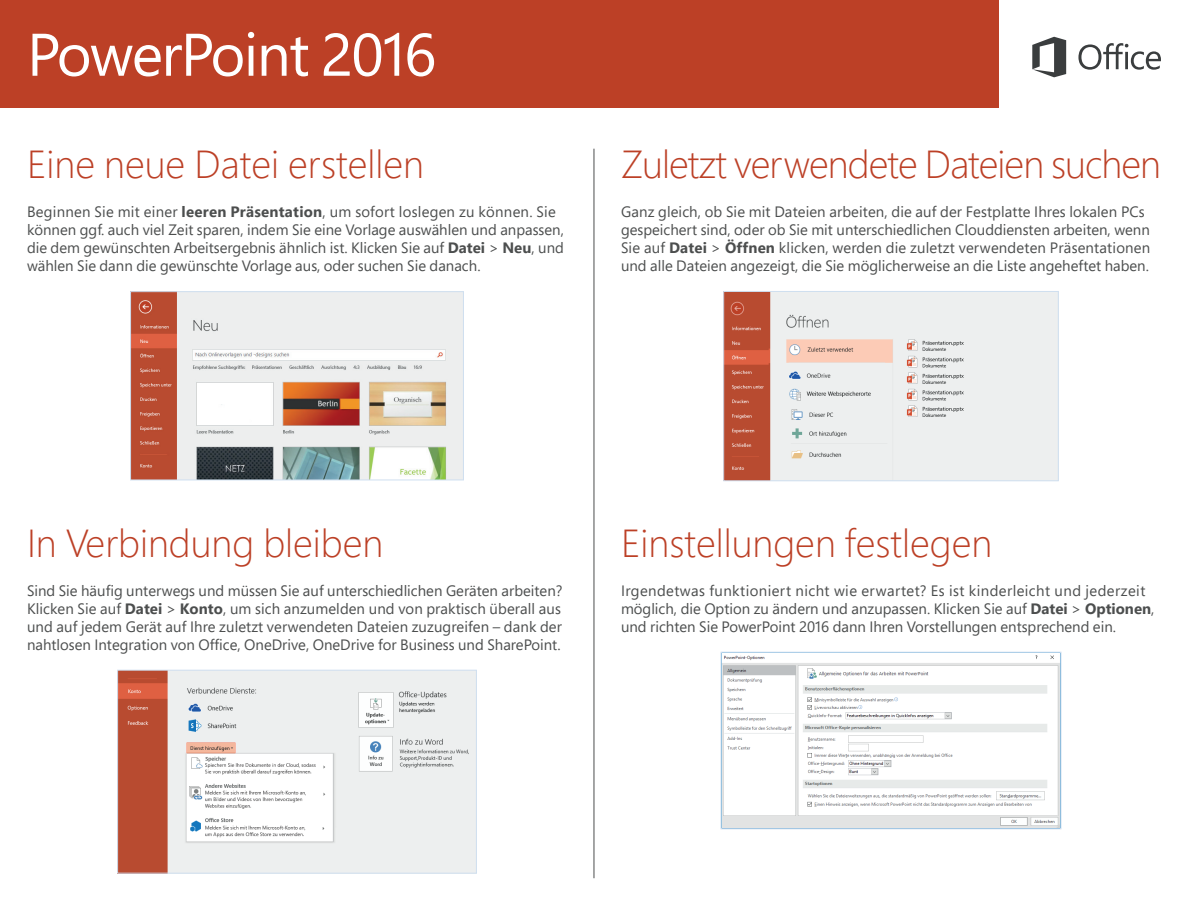
<style>
.page{position:relative;width:1188px;height:918px;background:#fff}
.page>*{position:absolute;margin:0;border:0;box-sizing:border-box;transform-origin:0 0}
.t1{font:60px "Segoe Pro";letter-spacing:-.025em;color:#fff}
.t2{font:300 39px "Segoe Pro";color:#bc4026}
.t3{font:300 39px "Segoe Pro";letter-spacing:-.025em;color:#bc4026}
.t4{font:15px/18px "Segoe Pro";color:#4c4e4e}
.s1{font-weight:700}
</style>
<div class="page">
<div style="left:0;top:0;width:999px;height:108px;background:#bc4026"></div>
<svg style="left:1078px;top:43px;width:83px;height:27px"></svg>
<svg style="left:1032px;top:37px;width:34px;height:40px"></svg>
<img style="left:725px;top:293px;width:332px;height:186px">
<div style="left:723px;top:291px;width:336px;height:190px;border:1px solid #cfdff0"></div>
<hr style="left:594px;top:149px;width:1px;height:729px;background:#4c4e4e">
<img style="left:119px;top:672px;width:356px;height:200px">
<div style="left:117px;top:670px;width:360px;height:204px;border:1px solid #cfdff0"></div>
<img style="left:723px;top:655px;width:336px;height:172px">
<div style="left:721px;top:652px;width:340px;height:177px;border:1px solid #cfdff0"></div>
<img style="left:132px;top:293px;width:330px;height:185px">
<div style="left:130px;top:291px;width:334px;height:189px;border:1px solid #cfdff0"></div>
<h1 class="t1" style="left:27px;top:13px;width:411px">PowerPoint 2016</h1>
<h2 class="t2" style="left:27px;top:137px;width:399px">Eine neue Datei erstellen</h2>
<p class="t4" style="left:27px;top:203px;width:538px">Beginnen Sie mit einer <span class="s1">leeren Präsentation</span>, um sofort loslegen zu können. Sie können ggf. auch viel Zeit sparen, indem Sie eine Vorlage auswählen und anpassen, die dem gewünschten Arbeitsergebnis ähnlich ist. Klicken Sie auf <span class="s1">Datei</span> &gt; <span class="s1">Neu</span>, und wählen Sie dann die gewünschte Vorlage aus, oder suchen Sie danach.</p>
<h2 class="t3" style="left:621px;top:137px;width:542px">Zuletzt verwendete Dateien suchen</h2>
<p class="t4" style="left:621px;top:202px;width:531px">Ganz gleich, ob Sie mit Dateien arbeiten, die auf der Festplatte Ihres lokalen PCs gespeichert sind, oder ob Sie mit unterschiedlichen Clouddiensten arbeiten, wenn Sie auf <span class="s1">Datei</span> &gt; <span class="s1">Öffnen</span> klicken, werden die zuletzt verwendeten Präsentationen und alle Dateien angezeigt, die Sie möglicherweise an die Liste angeheftet haben.</p>
<h2 class="t2" style="left:27px;top:516px;width:358px">In Verbindung bleiben</h2>
<p class="t4" style="left:27px;top:581px;width:537px;text-align:justify">Sind Sie häufig unterwegs und müssen Sie auf unterschiedlichen Geräten arbeiten?<br>Klicken Sie auf <span class="s1">Datei</span> &gt; <span class="s1">Konto</span>, um sich anzumelden und von praktisch überall aus und auf jedem Gerät auf Ihre zuletzt verwendeten Dateien zuzugreifen – dank der nahtlosen Integration von Office, OneDrive, OneDrive for Business und SharePoint.</p>
<h2 class="t2" style="left:621px;top:516px;width:373px">Einstellungen festlegen</h2>
<p class="t4" style="left:621px;top:581px;width:535px">Irgendetwas funktioniert nicht wie erwartet? Es ist kinderleicht und jederzeit möglich, die Option zu ändern und anzupassen. Klicken Sie auf <span class="s1">Datei</span> &gt; <span class="s1">Optionen</span>, und richten Sie PowerPoint 2016 dann Ihren Vorstellungen entsprechend ein.</p>
</div>
